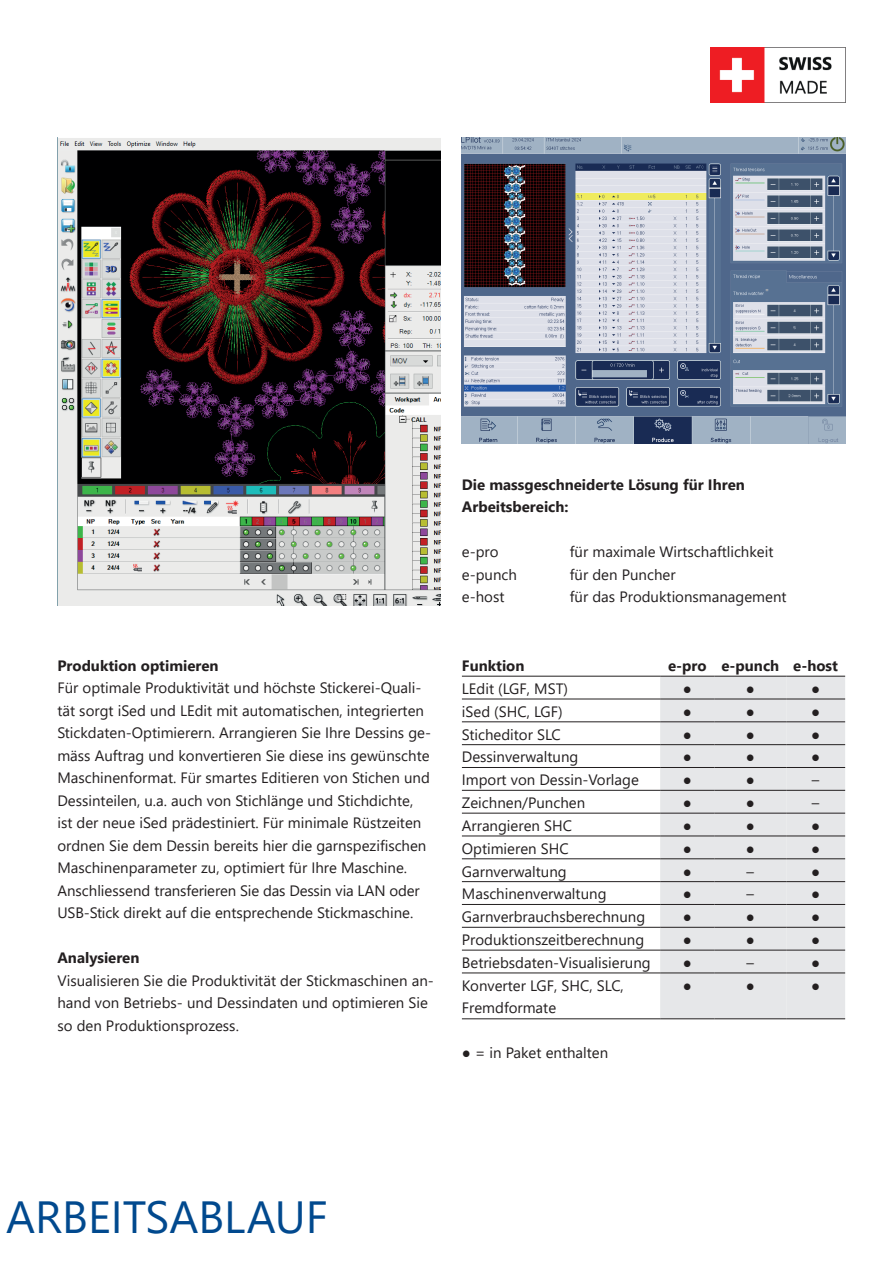
<style>
.page{position:relative;width:893px;height:1263px;background:#fff}
.page>*{position:absolute;margin:0;border:0;box-sizing:border-box;transform-origin:0 0}
.t1{font:45px "Segoe UI";color:#01498e}
.t2{font:15px/22.5px "Segoe UI";color:#231f20}
.t3{font:700 15px/22.5px "Segoe UI";color:#231f20}
</style>
<div class="page">
<img style="left:710px;top:48px;width:122px;height:54px">
<img style="left:462px;top:137px;width:383px;height:307px">
<img style="left:57px;top:137px;width:384px;height:469px">
<div style="left:660px;top:677px;width:185px;height:341px;background:#e6e7e9"></div>
<hr style="left:462px;top:676px;width:198px;height:1px;background:#231f20">
<hr style="left:660px;top:676px;width:54px;height:1px;background:#231f20">
<hr style="left:714px;top:676px;width:72px;height:1px;background:#231f20">
<hr style="left:786px;top:676px;width:59px;height:1px;background:#231f20">
<hr style="left:462px;top:767px;width:198px;height:1px;background:#231f20">
<hr style="left:660px;top:767px;width:54px;height:1px;background:#231f20">
<hr style="left:714px;top:767px;width:72px;height:1px;background:#231f20">
<hr style="left:786px;top:767px;width:59px;height:1px;background:#231f20">
<hr style="left:462px;top:790px;width:198px;height:1px;background:#231f20">
<hr style="left:660px;top:790px;width:54px;height:1px;background:#231f20">
<hr style="left:714px;top:790px;width:72px;height:1px;background:#231f20">
<hr style="left:786px;top:790px;width:59px;height:1px;background:#231f20">
<hr style="left:462px;top:699px;width:198px;height:1px;background:#231f20">
<hr style="left:660px;top:699px;width:54px;height:1px;background:#231f20">
<hr style="left:714px;top:699px;width:72px;height:1px;background:#231f20">
<hr style="left:786px;top:699px;width:59px;height:1px;background:#231f20">
<hr style="left:462px;top:721px;width:198px;height:1px;background:#231f20">
<hr style="left:660px;top:721px;width:54px;height:1px;background:#231f20">
<hr style="left:714px;top:721px;width:72px;height:1px;background:#231f20">
<hr style="left:786px;top:721px;width:59px;height:1px;background:#231f20">
<hr style="left:462px;top:744px;width:198px;height:1px;background:#231f20">
<hr style="left:660px;top:744px;width:54px;height:1px;background:#231f20">
<hr style="left:714px;top:744px;width:72px;height:1px;background:#231f20">
<hr style="left:786px;top:744px;width:59px;height:1px;background:#231f20">
<hr style="left:462px;top:813px;width:198px;height:1px;background:#231f20">
<hr style="left:660px;top:813px;width:54px;height:1px;background:#231f20">
<hr style="left:714px;top:813px;width:72px;height:1px;background:#231f20">
<hr style="left:786px;top:813px;width:59px;height:1px;background:#231f20">
<hr style="left:462px;top:836px;width:198px;height:1px;background:#231f20">
<hr style="left:660px;top:836px;width:54px;height:1px;background:#231f20">
<hr style="left:714px;top:836px;width:72px;height:1px;background:#231f20">
<hr style="left:786px;top:836px;width:59px;height:1px;background:#231f20">
<hr style="left:462px;top:858px;width:198px;height:1px;background:#231f20">
<hr style="left:660px;top:858px;width:54px;height:1px;background:#231f20">
<hr style="left:714px;top:858px;width:72px;height:1px;background:#231f20">
<hr style="left:786px;top:858px;width:59px;height:1px;background:#231f20">
<hr style="left:462px;top:881px;width:198px;height:1px;background:#231f20">
<hr style="left:660px;top:881px;width:54px;height:1px;background:#231f20">
<hr style="left:714px;top:881px;width:72px;height:1px;background:#231f20">
<hr style="left:786px;top:881px;width:59px;height:1px;background:#231f20">
<hr style="left:462px;top:904px;width:198px;height:1px;background:#231f20">
<hr style="left:660px;top:904px;width:54px;height:1px;background:#231f20">
<hr style="left:714px;top:904px;width:72px;height:1px;background:#231f20">
<hr style="left:786px;top:904px;width:59px;height:1px;background:#231f20">
<hr style="left:462px;top:927px;width:198px;height:1px;background:#231f20">
<hr style="left:660px;top:927px;width:54px;height:1px;background:#231f20">
<hr style="left:714px;top:927px;width:72px;height:1px;background:#231f20">
<hr style="left:786px;top:927px;width:59px;height:1px;background:#231f20">
<hr style="left:462px;top:950px;width:198px;height:1px;background:#231f20">
<hr style="left:660px;top:950px;width:54px;height:1px;background:#231f20">
<hr style="left:714px;top:950px;width:72px;height:1px;background:#231f20">
<hr style="left:786px;top:950px;width:59px;height:1px;background:#231f20">
<hr style="left:462px;top:973px;width:198px;height:1px;background:#231f20">
<hr style="left:660px;top:973px;width:54px;height:1px;background:#231f20">
<hr style="left:714px;top:973px;width:72px;height:1px;background:#231f20">
<hr style="left:786px;top:973px;width:59px;height:1px;background:#231f20">
<hr style="left:462px;top:1018px;width:198px;height:1px;background:#231f20">
<hr style="left:660px;top:1018px;width:54px;height:1px;background:#231f20">
<hr style="left:714px;top:1018px;width:72px;height:1px;background:#231f20">
<hr style="left:786px;top:1018px;width:59px;height:1px;background:#231f20">
<p class="t3" style="left:57px;top:653px;width:163px">Produktion optimieren</p>
<p class="t2" style="left:57px;top:675px;width:375px">Für optimale Produktivität und höchste Stickerei-Quali&shy;tät sorgt iSed und LEdit mit automatischen, integrierten Stickdaten-Optimierern. Arrangieren Sie Ihre Dessins ge&shy;mäss Auftrag und konvertieren Sie diese ins gewünschte Maschinenformat. Für smartes Editieren von Stichen und Dessinteilen, u.a. auch von Stichlänge und Stichdichte, ist der neue iSed prädestiniert. Für minimale Rüstzeiten ordnen Sie dem Dessin bereits hier die garnspezifischen Maschinenparameter zu, optimiert für Ihre Maschine.<br>Anschliessend transferieren Sie das Dessin via LAN oder USB-Stick direkt auf die entsprechende Stickmaschine.</p>
<p class="t3" style="left:57px;top:946px;width:84px">Analysieren</p>
<p class="t2" style="left:57px;top:968px;width:378px">Visualisieren Sie die Produktivität der Stickmaschinen an&shy;hand von Betriebs- und Dessindaten und optimieren Sie so den Produktionsprozess.</p>
<p class="t3" style="left:462px;top:472px;width:284px">Die massgeschneiderte Lösung für Ihren<br>Arbeitsbereich:</p>
<p class="t2" style="left:462px;top:539px;width:38px">e-pro</p>
<p class="t2" style="left:570px;top:539px;width:205px">für maximale Wirtschaftlichkeit</p>
<p class="t2" style="left:462px;top:562px;width:57px">e-punch</p>
<p class="t2" style="left:570px;top:562px;width:107px">für den Puncher</p>
<p class="t2" style="left:462px;top:584px;width:44px">e-host</p>
<p class="t2" style="left:570px;top:584px;width:218px">für das Produktionsmanagement</p>
<p class="t3" style="left:462px;top:653px;width:64px">Funktion</p>
<p class="t3" style="left:668px;top:653px;width:172px">e-pro e-punch e-host</p>
<p class="t2" style="left:462px;top:676px;width:108px">LEdit (LGF, MST)</p>
<p class="t2" style="left:683px;top:676px;width:11px">●</p>
<p class="t2" style="left:746px;top:676px;width:11px">●</p>
<p class="t2" style="left:811px;top:676px;width:11px">●</p>
<p class="t2" style="left:462px;top:699px;width:102px">iSed (SHC, LGF)</p>
<p class="t2" style="left:683px;top:699px;width:11px">●</p>
<p class="t2" style="left:746px;top:699px;width:11px">●</p>
<p class="t2" style="left:811px;top:699px;width:11px">●</p>
<p class="t2" style="left:462px;top:722px;width:100px">Sticheditor SLC</p>
<p class="t2" style="left:683px;top:722px;width:11px">●</p>
<p class="t2" style="left:746px;top:722px;width:11px">●</p>
<p class="t2" style="left:811px;top:722px;width:11px">●</p>
<p class="t2" style="left:462px;top:744px;width:118px">Dessinverwaltung</p>
<p class="t2" style="left:683px;top:744px;width:11px">●</p>
<p class="t2" style="left:746px;top:744px;width:11px">●</p>
<p class="t2" style="left:811px;top:744px;width:11px">●</p>
<p class="t2" style="left:462px;top:767px;width:179px">Import von Dessin-Vorlage</p>
<p class="t2" style="left:683px;top:767px;width:11px">●</p>
<p class="t2" style="left:746px;top:767px;width:11px">●</p>
<p class="t2" style="left:812px;top:767px;width:9px">–</p>
<p class="t2" style="left:462px;top:790px;width:125px">Zeichnen/Punchen</p>
<p class="t2" style="left:683px;top:790px;width:11px">●</p>
<p class="t2" style="left:746px;top:790px;width:11px">●</p>
<p class="t2" style="left:812px;top:790px;width:9px">–</p>
<p class="t2" style="left:462px;top:813px;width:112px">Arrangieren SHC</p>
<p class="t2" style="left:683px;top:813px;width:11px">●</p>
<p class="t2" style="left:746px;top:813px;width:11px">●</p>
<p class="t2" style="left:811px;top:813px;width:11px">●</p>
<p class="t2" style="left:462px;top:836px;width:108px">Optimieren SHC</p>
<p class="t2" style="left:683px;top:836px;width:11px">●</p>
<p class="t2" style="left:746px;top:836px;width:11px">●</p>
<p class="t2" style="left:811px;top:836px;width:11px">●</p>
<p class="t2" style="left:462px;top:859px;width:106px">Garnverwaltung</p>
<p class="t2" style="left:683px;top:859px;width:11px">●</p>
<p class="t2" style="left:746px;top:859px;width:9px">–</p>
<p class="t2" style="left:811px;top:859px;width:11px">●</p>
<p class="t2" style="left:462px;top:881px;width:146px">Maschinenverwaltung</p>
<p class="t2" style="left:683px;top:881px;width:11px">●</p>
<p class="t2" style="left:746px;top:881px;width:9px">–</p>
<p class="t2" style="left:811px;top:881px;width:11px">●</p>
<p class="t2" style="left:462px;top:904px;width:185px">Garnverbrauchsberechnung</p>
<p class="t2" style="left:683px;top:904px;width:11px">●</p>
<p class="t2" style="left:746px;top:904px;width:11px">●</p>
<p class="t2" style="left:811px;top:904px;width:11px">●</p>
<p class="t2" style="left:462px;top:927px;width:184px">Produktionszeitberechnung</p>
<p class="t2" style="left:683px;top:927px;width:11px">●</p>
<p class="t2" style="left:746px;top:927px;width:11px">●</p>
<p class="t2" style="left:811px;top:927px;width:11px">●</p>
<p class="t2" style="left:462px;top:950px;width:190px">Betriebsdaten-Visualisierung</p>
<p class="t2" style="left:683px;top:950px;width:11px">●</p>
<p class="t2" style="left:746px;top:950px;width:9px">–</p>
<p class="t2" style="left:811px;top:950px;width:11px">●</p>
<p class="t2" style="left:462px;top:973px;width:163px">Konverter LGF, SHC, SLC,<br>Fremdformate</p>
<p class="t2" style="left:683px;top:973px;width:11px">●</p>
<p class="t2" style="left:746px;top:973px;width:11px">●</p>
<p class="t2" style="left:811px;top:973px;width:11px">●</p>
<p class="t2" style="left:462px;top:1040px;width:148px">● = in Paket enthalten</p>
<h1 class="t1" style="left:6px;top:1175px;width:323px">ARBEITSABLAUF</h1>
</div>
